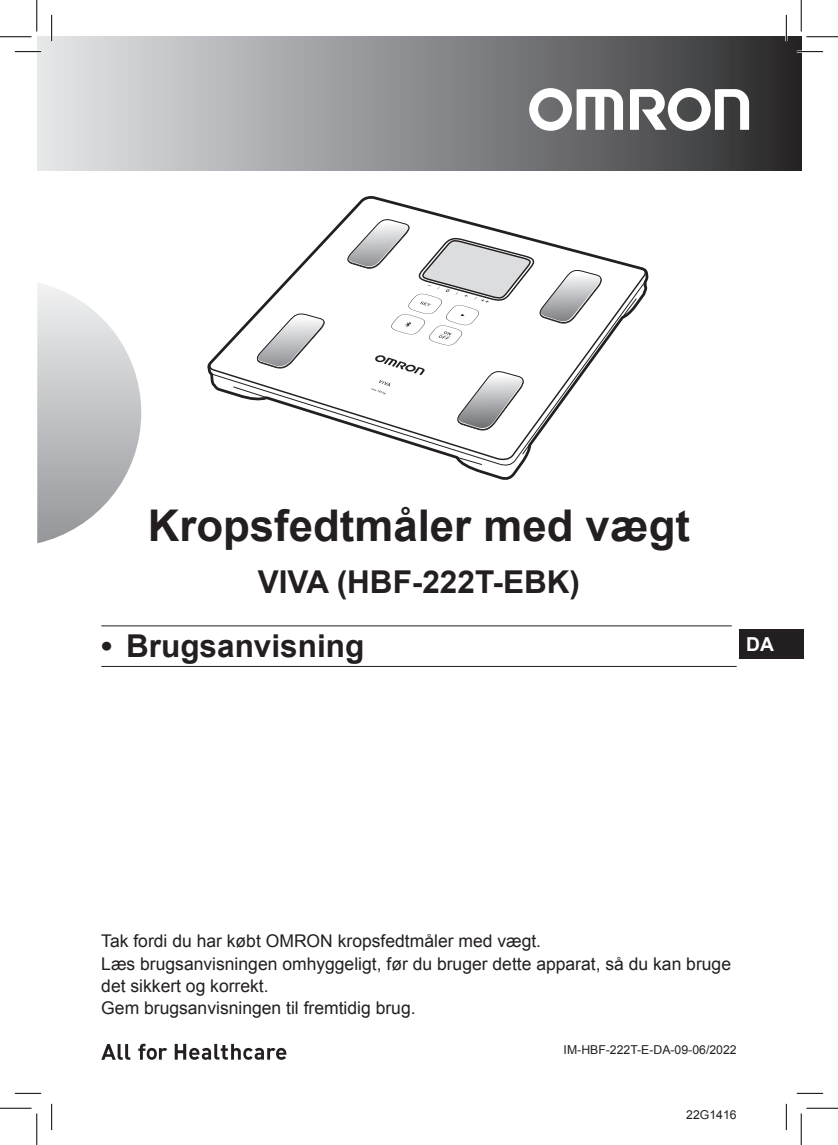
<style>
.page{position:relative;width:838px;height:1145px;background:#fff}
.page>*{position:absolute;margin:0;border:0;box-sizing:border-box;transform-origin:0 0}
.t1{font:700 43.75px "Arial";color:#231f20}
.t2{font:700 31.5px "Arial";color:#231f20}
.t3{font:700 19.25px "Arial";color:#fff}
.t4{font:17.5px/22.4px "Arial";color:#231f20}
.t5{font:12.25px "Arial";color:#231f20}
</style>
<div class="page">
<div style="left:37px;top:37px;width:764px;height:134px;background:linear-gradient(to right,#e7e9ec,#2d2d2f)"></div>
<svg style="left:529px;top:88px;width:94px;height:43px"></svg>
<svg style="left:630px;top:88px;width:119px;height:43px"></svg>
<svg style="left:37px;top:283px;width:104px;height:260px"></svg>
<hr style="left:101px;top:625px;width:630px;height:1px;background:#231f20">
<hr style="left:101px;top:666px;width:635px;height:1px;background:#231f20">
<svg style="left:207px;top:196px;width:442px;height:284px"></svg>
<svg style="left:209px;top:269px;width:437px;height:193px"></svg>
<svg style="left:210px;top:280px;width:436px;height:187px"></svg>
<svg style="left:455px;top:456px;width:27px;height:10px"></svg>
<svg style="left:232px;top:386px;width:36px;height:13px"></svg>
<svg style="left:456px;top:370px;width:69px;height:61px"></svg>
<svg style="left:255px;top:313px;width:71px;height:56px"></svg>
<svg style="left:346px;top:218px;width:257px;height:128px"></svg>
<svg style="left:371px;top:355px;width:54px;height:39px"></svg>
<svg style="left:138px;top:1044px;width:29px;height:16px"></svg>
<svg style="left:101px;top:1044px;width:29px;height:16px"></svg>
<svg style="left:175px;top:1044px;width:111px;height:16px"></svg>
<div style="left:739px;top:630px;width:64px;height:29px;background:#231f20"></div>
<hr style="left:15px;top:51px;width:26px;height:2px;background:#fff">
<hr style="left:796px;top:51px;width:27px;height:2px;background:#fff">
<hr style="left:51px;top:15px;width:2px;height:26px;background:#fff">
<hr style="left:785px;top:15px;width:2px;height:26px;background:#fff">
<svg style="left:15px;top:51px;width:26px;height:1px"></svg>
<svg style="left:796px;top:51px;width:27px;height:1px"></svg>
<svg style="left:15px;top:1093px;width:26px;height:1px"></svg>
<svg style="left:796px;top:1093px;width:27px;height:1px"></svg>
<svg style="left:51px;top:15px;width:1px;height:26px"></svg>
<svg style="left:51px;top:1104px;width:1px;height:26px"></svg>
<svg style="left:786px;top:15px;width:1px;height:26px"></svg>
<svg style="left:786px;top:1104px;width:1px;height:26px"></svg>
<hr style="left:0;top:36px;width:32px;height:1px;background:#000">
<hr style="left:806px;top:36px;width:31px;height:1px;background:#000">
<hr style="left:0;top:1108px;width:32px;height:1px;background:#000">
<hr style="left:806px;top:1108px;width:31px;height:1px;background:#000">
<hr style="left:36px;top:0;width:1px;height:31px;background:#000">
<hr style="left:36px;top:1113px;width:1px;height:32px;background:#000">
<hr style="left:800px;top:0;width:1px;height:31px;background:#000">
<hr style="left:800px;top:1113px;width:1px;height:32px;background:#000">
<h1 class="t1" style="left:148px;top:496px;width:544px">Kropsfedtmåler med vægt</h1>
<h2 class="t2" style="left:258px;top:561px;width:324px">VIVA (HBF-222T-EBK)</h2>
<h2 class="t2" style="left:101px;top:625px;width:264px">• Brugsanvisning</h2>
<p class="t3" style="left:746px;top:632px;width:29px">DA</p>
<p class="t4" style="left:101px;top:930px;width:631px">Tak fordi du har købt OMRON kropsfedtmåler med vægt.<br>Læs brugsanvisningen omhyggeligt, før du bruger dette apparat, så du kan bruge det sikkert og korrekt.<br>Gem brugsanvisningen til fremtidig brug.</p>
<p class="t5" style="left:563px;top:1042px;width:174px">IM-HBF-222T-E-DA-09-06/2022</p>
<p class="t5" style="left:686px;top:1106px;width:52px">22G1416</p>
</div>
